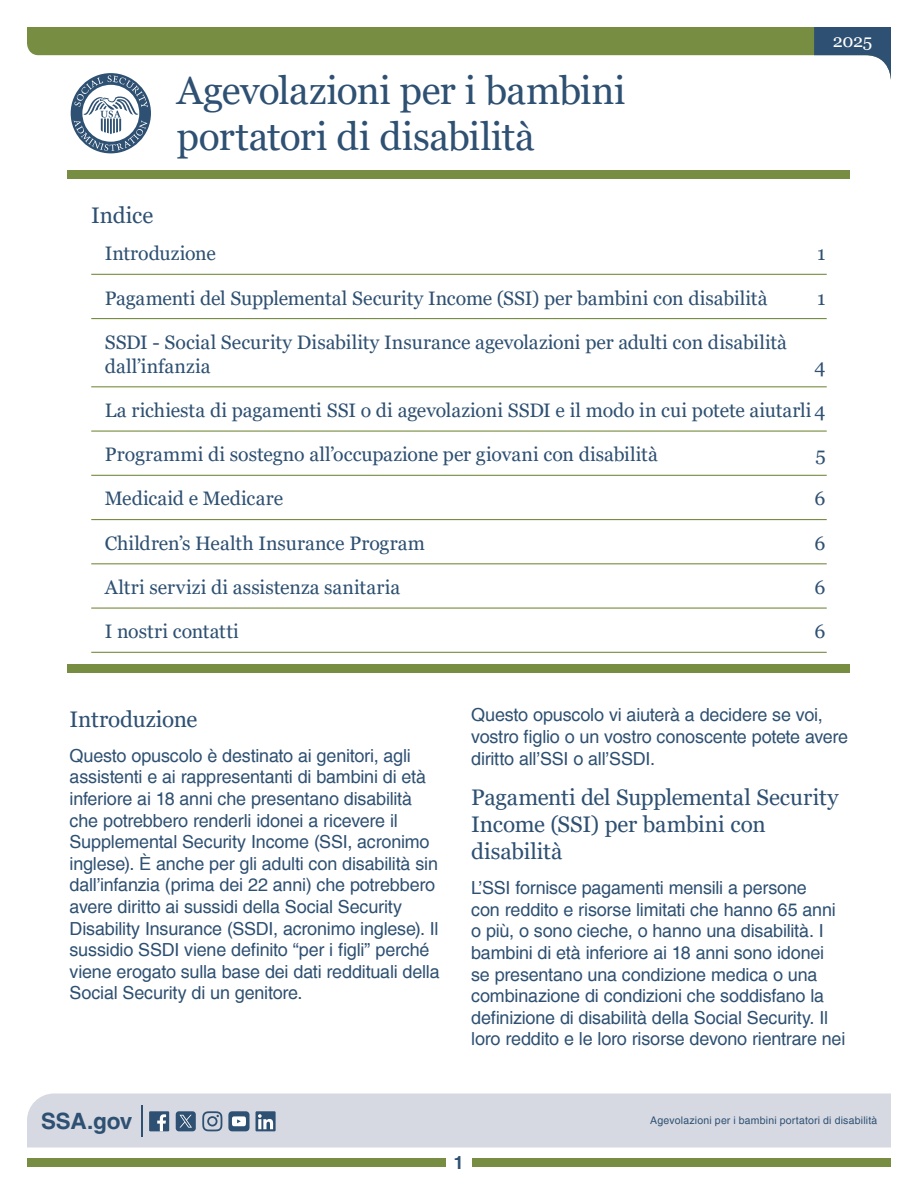
<style>
.page{position:relative;width:918px;height:1188px;background:#fff}
.page>*{position:absolute;margin:0;border:0;box-sizing:border-box;transform-origin:0 0}
.t1{font:39px/46.8px "Georgia";letter-spacing:-.01em;color:#2e5072}
.t2{font:22.5px/27px "Georgia";letter-spacing:-.01em;color:#2e5072}
.t3{font:700 22.5px "Helvetica";letter-spacing:-.015em;color:#2e5072}
.t4{font:19.5px/24px "Georgia";color:#2e5072}
.t5{font:18px/21.6px "Helvetica";letter-spacing:-.01em;color:#2e5072}
.t6{font:18px "Georgia";color:#fff}
.t7{font:700 18px "Helvetica";color:#2e5072}
.t8{font:10.5px "Helvetica";letter-spacing:.02em;color:#2e5072}
</style>
<div class="page">
<div style="left:27px;top:1159px;width:419px;height:8px;background:#778d42"></div>
<div style="left:472px;top:1159px;width:419px;height:8px;background:#778d42"></div>
<div style="left:27px;top:1094px;width:864px;height:54px;background:#d6d9e2"></div>
<hr style="left:141px;top:1105px;width:1px;height:32px;background:#2e5072">
<div style="left:68px;top:171px;width:782px;height:8px;background:#778d42"></div>
<div style="left:27px;top:27px;width:787px;height:29px;background:#778d42"></div>
<svg style="left:814px;top:27px;width:77px;height:53px"></svg>
<div style="left:68px;top:665px;width:782px;height:8px;background:#778d42"></div>
<div style="left:67px;top:70px;width:87px;height:87px;border:3px solid #fff;border-radius:50%"></div>
<div style="left:71px;top:73px;width:80px;height:80px;background:#2e5072;border-radius:50%"></div>
<svg style="left:74px;top:76px;width:74px;height:75px"></svg>
<div style="left:149px;top:1111px;width:20px;height:20px;background:#2e5072"></div>
<svg style="left:157px;top:1114px;width:9px;height:17px"></svg>
<div style="left:176px;top:1111px;width:20px;height:20px;background:#2e5072;border-radius:3px"></div>
<svg style="left:179px;top:1115px;width:13px;height:13px"></svg>
<svg style="left:202px;top:1111px;width:20px;height:20px"></svg>
<svg style="left:228px;top:1111px;width:22px;height:20px"></svg>
<svg style="left:256px;top:1111px;width:20px;height:20px"></svg>
<svg style="left:258px;top:1114px;width:15px;height:15px"></svg>
<hr style="left:91px;top:274px;width:736px;height:1px;background:#778d42">
<hr style="left:91px;top:318px;width:736px;height:1px;background:#778d42">
<hr style="left:91px;top:386px;width:736px;height:1px;background:#778d42">
<hr style="left:91px;top:431px;width:736px;height:1px;background:#778d42">
<hr style="left:91px;top:475px;width:736px;height:1px;background:#778d42">
<hr style="left:91px;top:519px;width:736px;height:1px;background:#778d42">
<hr style="left:91px;top:563px;width:736px;height:1px;background:#778d42">
<hr style="left:91px;top:608px;width:736px;height:1px;background:#778d42">
<hr style="left:91px;top:652px;width:736px;height:1px;background:#778d42">
<h1 class="t1" style="left:177px;top:68px;width:450px">Agevolazioni per i bambini portatori di disabilità</h1>
<p class="t6" style="left:833px;top:30px;width:41px">2025</p>
<h1 class="t2" style="left:91px;top:202px;width:64px">Indice</h1>
<p class="t4" style="left:105px;top:242px;width:113px">Introduzione</p>
<p class="t4" style="left:817px;top:242px;width:10px">1</p>
<p class="t4" style="left:105px;top:286px;width:664px">Pagamenti del Supplemental Security Income (SSI) per bambini con disabilità</p>
<p class="t4" style="left:817px;top:286px;width:10px">1</p>
<p class="t4" style="left:105px;top:330px;width:684px">SSDI - Social Security Disability Insurance agevolazioni per adulti con disabilità dall’infanzia</p>
<p class="t4" style="left:815px;top:354px;width:13px">4</p>
<p class="t4" style="left:105px;top:399px;width:722px">La richiesta di pagamenti SSI o di agevolazioni SSDI e il modo in cui potete aiutarli 4</p>
<p class="t4" style="left:105px;top:443px;width:555px">Programmi di sostegno all’occupazione per giovani con disabilità</p>
<p class="t4" style="left:815px;top:443px;width:12px">5</p>
<p class="t4" style="left:105px;top:487px;width:180px">Medicaid e Medicare</p>
<p class="t4" style="left:815px;top:487px;width:13px">6</p>
<p class="t4" style="left:105px;top:531px;width:322px">Children’s Health Insurance Program</p>
<p class="t4" style="left:815px;top:531px;width:13px">6</p>
<p class="t4" style="left:105px;top:576px;width:297px">Altri servizi di assistenza sanitaria</p>
<p class="t4" style="left:815px;top:576px;width:13px">6</p>
<p class="t4" style="left:105px;top:620px;width:136px">I nostri contatti</p>
<p class="t4" style="left:815px;top:620px;width:13px">6</p>
<h1 class="t2" style="left:70px;top:706px;width:129px">Introduzione</h1>
<p class="t5" style="left:70px;top:745px;width:372px">Questo opuscolo è destinato ai genitori, agli assistenti e ai rappresentanti di bambini di età inferiore ai 18 anni che presentano disabilità che potrebbero renderli idonei a ricevere il Supplemental Security Income (SSI, acronimo inglese). È anche per gli adulti con disabilità sin dall’infanzia (prima dei 22 anni) che potrebbero avere diritto ai sussidi della Social Security Disability Insurance (SSDI, acronimo inglese). Il sussidio SSDI viene definito “per i figli” perché viene erogato sulla base dei dati reddituali della Social Security di un genitore.</p>
<p class="t5" style="left:471px;top:705px;width:379px">Questo opuscolo vi aiuterà a decidere se voi, vostro figlio o un vostro conoscente potete avere diritto all’SSI o all’SSDI.</p>
<h1 class="t2" style="left:471px;top:784px;width:369px">Pagamenti del Supplemental Security<br>Income (SSI) per bambini con disabilità</h1>
<p class="t5" style="left:471px;top:878px;width:376px">L’SSI fornisce pagamenti mensili a persone<br>con reddito e risorse limitati che hanno 65 anni o più, o sono cieche, o hanno una disabilità. I bambini di età inferiore ai 18 anni sono idonei se presentano una condizione medica o una combinazione di condizioni che soddisfano la definizione di disabilità della Social Security. Il loro reddito e le loro risorse devono rientrare nei</p>
<p class="t3" style="left:41px;top:1108px;width:93px">SSA.gov</p>
<p class="t7" style="left:454px;top:1152px;width:12px">1</p>
<p class="t8" style="left:650px;top:1115px;width:229px">Agevolazioni per i bambini portatori di disabilità</p>
</div>
